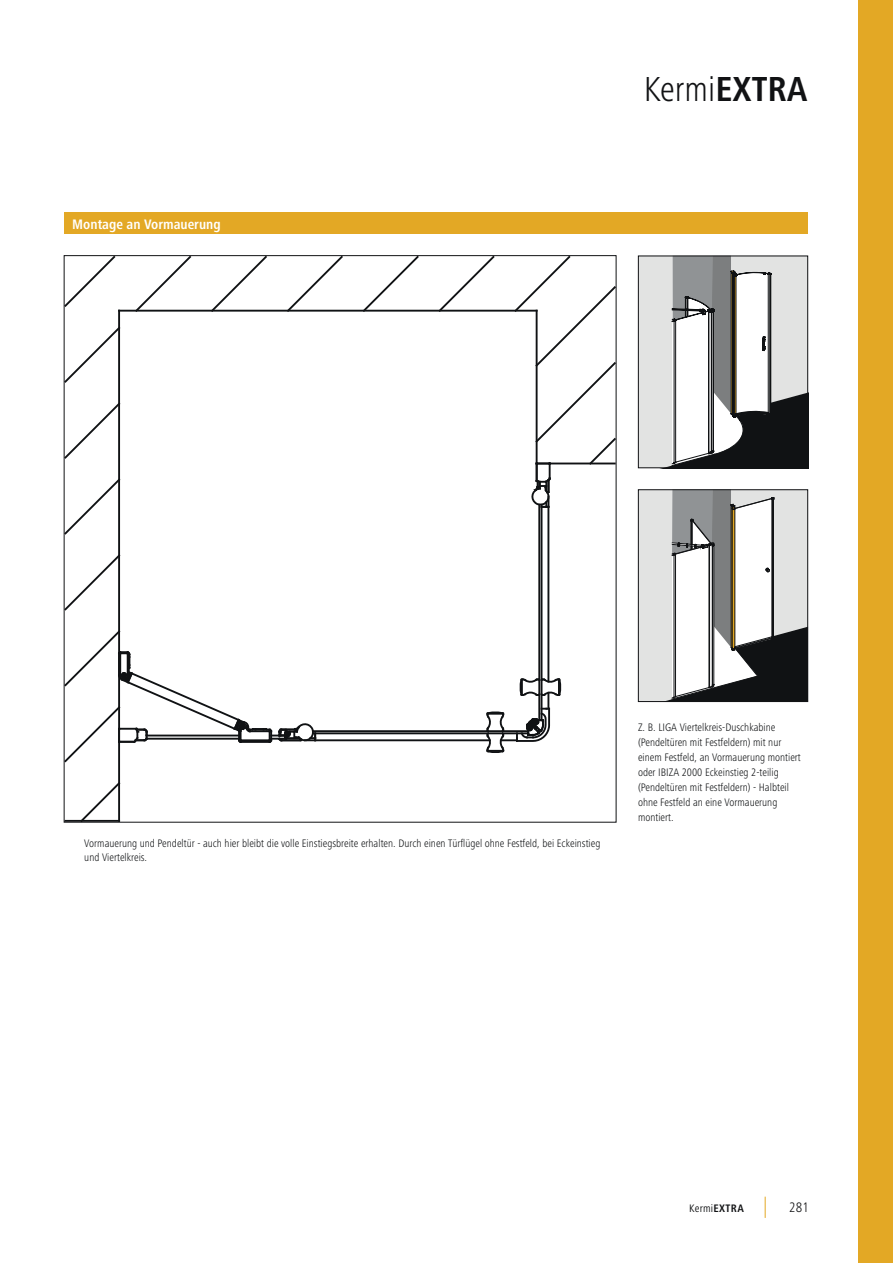
<style>
.page{position:relative;width:893px;height:1263px;background:#fff}
.page>*{position:absolute;margin:0;border:0;box-sizing:border-box;transform-origin:0 0}
.t1{font:300 condensed 36px "Frutiger Next LTW1 G";color:#111214}
.t2{font:700 condensed 14.25px "Frutiger Next LTW1 G";color:#fff}
.t3{font:300 condensed 14.25px "Frutiger Next LTW1 G";color:#111214}
.t4{font:300 condensed 11.25px/14.9px "Frutiger Next LTW1 G";color:#101214}
.t5{font:condensed 11.25px "Frutiger Next LTW1 G";letter-spacing:.015em;color:#111214}
.s1{font-weight:700}
</style>
<div class="page">
<hr style="left:541px;top:505px;width:1px;height:215px;background:#101214">
<hr style="left:547px;top:507px;width:2px;height:175px;background:#101214">
<hr style="left:538px;top:505px;width:2px;height:215px;background:#101214">
<hr style="left:118px;top:311px;width:2px;height:510px;background:#101214">
<hr style="left:119px;top:310px;width:418px;height:2px;background:#101214">
<hr style="left:65px;top:820px;width:54px;height:2px;background:#101214">
<svg style="left:63px;top:255px;width:53px;height:53px"></svg>
<svg style="left:63px;top:325px;width:58px;height:59px"></svg>
<svg style="left:134px;top:257px;width:59px;height:55px"></svg>
<svg style="left:63px;top:401px;width:58px;height:59px"></svg>
<svg style="left:209px;top:257px;width:59px;height:55px"></svg>
<svg style="left:63px;top:477px;width:58px;height:59px"></svg>
<svg style="left:285px;top:257px;width:59px;height:55px"></svg>
<svg style="left:63px;top:553px;width:58px;height:59px"></svg>
<svg style="left:361px;top:257px;width:59px;height:55px"></svg>
<svg style="left:437px;top:257px;width:59px;height:55px"></svg>
<svg style="left:79px;top:781px;width:42px;height:40px"></svg>
<hr style="left:313px;top:732px;width:215px;height:2px;background:#101214">
<hr style="left:315px;top:739px;width:175px;height:2px;background:#101214">
<svg style="left:63px;top:629px;width:254px;height:135px"></svg>
<hr style="left:313px;top:730px;width:215px;height:2px;background:#101214">
<svg style="left:485px;top:677px;width:77px;height:76px"></svg>
<svg style="left:513px;top:255px;width:104px;height:254px"></svg>
<div style="left:64px;top:213px;width:744px;height:21px;background:#e3a825"></div>
<svg style="left:640px;top:258px;width:166px;height:208px"></svg>
<div style="left:638px;top:256px;width:170px;height:212px;border:1px solid #111214"></div>
<svg style="left:640px;top:491px;width:166px;height:209px"></svg>
<div style="left:638px;top:489px;width:170px;height:213px;border:1px solid #111214"></div>
<div style="left:859px;top:0;width:34px;height:1263px;background:#e3a825"></div>
<svg style="left:765px;top:1197px;width:1px;height:21px"></svg>
<p class="t2" style="left:72px;top:218px;width:150px">Montage an Vormauerung</p>
<h1 class="t1" style="left:644px;top:73px;width:165px">Kermi<span class="s1">EXTRA</span></h1>
<p class="t4" style="left:84px;top:837px;width:518px;line-height:13.5px">Vormauerung und Pendeltür - auch hier bleibt die volle Einstiegsbreite erhalten. Durch einen Türflügel ohne Festfeld, bei Eckeinstieg und Viertelkreis.</p>
<p class="t4" style="left:638px;top:721px;width:164px">Z. B. LIGA Viertelkreis-Duschkabine (Pendeltüren mit Festfeldern) mit nur einem Festfeld, an Vormauerung montiert oder IBIZA 2000 Eckeinstieg 2-teilig (Pendeltüren mit Festfeldern) - Halbteil ohne Festfeld an eine Vormauerung montiert.</p>
<p class="t5" style="left:689px;top:1202px;width:56px">Kermi<span class="s1">EXTRA</span></p>
<p class="t3" style="left:789px;top:1201px;width:21px">281</p>
</div>
